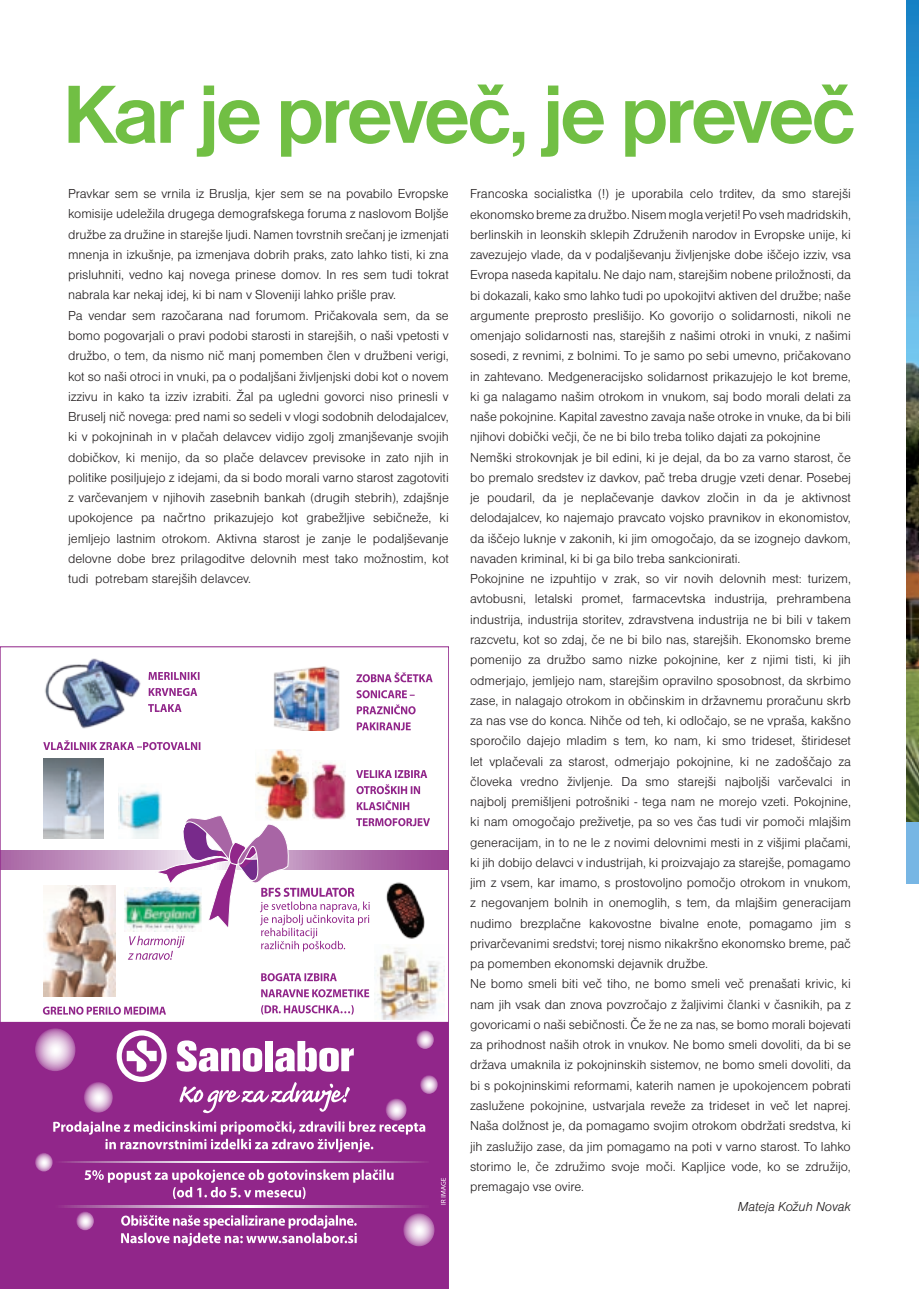
<style>
.page{position:relative;width:919px;height:1289px;background:#fff}
.page>*{position:absolute;margin:0;border:0;box-sizing:border-box;transform-origin:0 0}
.t1{font:700 85.35px "Nimbus San DEE";letter-spacing:-.05em;color:#71bf44}
.t2{font:13.5px/20.2px "Nimbus San DEE Ligh";letter-spacing:-.005em;color:#231f20}
.t3{font:13.5px "Nimbus San DEE Ligh Ital";letter-spacing:-.005em;color:#231f20}
</style>
<div class="page">
<div style="left:2px;top:1021px;width:445px;height:265px;background:#91268a"></div>
<svg style="left:85px;top:1169px;width:308px;height:29px;background:#a751a1"></svg>
<svg style="left:53px;top:1121px;width:372px;height:31px;background:#aa59a5"></svg>
<svg style="left:441px;top:1177px;width:4px;height:27px"></svg>
<svg style="left:176px;top:1040px;width:86px;height:31px"></svg>
<div style="left:265px;top:1040px;width:8px;height:31px;background:#fff"></div>
<svg style="left:275px;top:1040px;width:79px;height:31px"></svg>
<svg style="left:117px;top:1030px;width:50px;height:51px"></svg>
<svg style="left:179px;top:1082px;width:171px;height:31px;background:#a854a3"></svg>
<svg style="left:43px;top:740px;width:157px;height:10px"></svg>
<img style="left:45px;top:658px;width:104px;height:71px">
<img style="left:273px;top:666px;width:67px;height:65px">
<svg style="left:84px;top:1081px;width:29px;height:31px"></svg>
<svg style="left:35px;top:1028px;width:40px;height:43px"></svg>
<svg style="left:403px;top:1213px;width:31px;height:33px"></svg>
<svg style="left:385px;top:1098px;width:21px;height:22px"></svg>
<svg style="left:420px;top:1075px;width:18px;height:18px"></svg>
<svg style="left:76px;top:1211px;width:18px;height:19px"></svg>
<svg style="left:416px;top:1030px;width:18px;height:18px"></svg>
<svg style="left:148px;top:704px;width:33px;height:8px"></svg>
<svg style="left:149px;top:688px;width:48px;height:8px"></svg>
<svg style="left:148px;top:672px;width:51px;height:8px"></svg>
<svg style="left:356px;top:784px;width:64px;height:10px"></svg>
<svg style="left:356px;top:770px;width:71px;height:8px"></svg>
<svg style="left:357px;top:722px;width:53px;height:8px"></svg>
<svg style="left:357px;top:704px;width:58px;height:10px"></svg>
<svg style="left:356px;top:690px;width:58px;height:8px"></svg>
<svg style="left:356px;top:672px;width:76px;height:10px"></svg>
<svg style="left:261px;top:1005px;width:93px;height:9px"></svg>
<svg style="left:261px;top:989px;width:108px;height:8px"></svg>
<svg style="left:261px;top:973px;width:76px;height:8px"></svg>
<img style="left:119px;top:790px;width:42px;height:38px">
<svg style="left:121px;top:1215px;width:236px;height:31px;background:#af63aa"></svg>
<svg style="left:2px;top:850px;width:445px;height:19px;background:#b882b5"></svg>
<img style="left:44px;top:885px;width:72px;height:111px">
<svg style="left:43px;top:1006px;width:123px;height:8px"></svg>
<svg style="left:50px;top:1205px;width:379px;height:2px"></svg>
<svg style="left:53px;top:1161px;width:376px;height:1px"></svg>
<svg style="left:35px;top:1152px;width:18px;height:19px"></svg>
<img style="left:375px;top:959px;width:69px;height:60px">
<img style="left:44px;top:758px;width:60px;height:80px">
<img style="left:255px;top:749px;width:53px;height:51px">
<img style="left:312px;top:762px;width:33px;height:38px">
<img style="left:125px;top:893px;width:3px;height:32px">
<svg style="left:128px;top:800px;width:302px;height:159px"></svg>
<img style="left:906px;top:0;width:12px;height:822px">
<div style="left:906px;top:822px;width:12px;height:61px;background:#77b6e4"></div>
<h1 class="t1" style="left:62px;top:66px;width:795px">Kar je preveč, je preveč</h1>
<p class="t2" style="left:68px;top:184px;width:382px">Pravkar sem se vrnila iz Bruslja, kjer sem se na povabilo Evropske komisije udeležila drugega demografskega foruma z naslovom Boljše družbe za družine in starejše ljudi. Namen tovrstnih srečanj je izmenjati mnenja in izkušnje, pa izmenjava dobrih praks, zato lahko tisti, ki zna prisluhniti, vedno kaj novega prinese domov. In res sem tudi tokrat nabrala kar nekaj idej, ki bi nam v Sloveniji lahko prišle prav.<br>Pa vendar sem razočarana nad forumom. Pričakovala sem, da se bomo pogovarjali o pravi podobi starosti in starejših, o naši vpetosti v družbo, o tem, da nismo nič manj pomemben člen v družbeni verigi, kot so naši otroci in vnuki, pa o podaljšani življenjski dobi kot o novem izzivu in kako ta izziv izrabiti. Žal pa ugledni govorci niso prinesli v Bruselj nič novega: pred nami so sedeli v vlogi sodobnih delodajalcev, ki v pokojninah in v plačah delavcev vidijo zgolj zmanjševanje svojih dobičkov, ki menijo, da so plače delavcev previsoke in zato njih in politike posiljujejo z idejami, da si bodo morali varno starost zagotoviti z varčevanjem v njihovih zasebnih bankah (drugih stebrih), zdajšnje upokojence pa načrtno prikazujejo kot grabežljive sebičneže, ki jemljejo lastnim otrokom. Aktivna starost je zanje le podaljševanje delovne dobe brez prilagoditve delovnih mest tako možnostim, kot tudi potrebam starejših delavcev.</p>
<p class="t2" style="left:470px;top:184px;width:382px">Francoska socialistka (!) je uporabila celo trditev, da smo starejši ekonomsko breme za družbo. Nisem mogla verjeti! Po vseh madridskih, berlinskih in leonskih sklepih Združenih narodov in Evropske unije, ki zavezujejo vlade, da v podaljševanju življenjske dobe iščejo izziv, vsa Evropa naseda kapitalu. Ne dajo nam, starejšim nobene priložnosti, da bi dokazali, kako smo lahko tudi po upokojitvi aktiven del družbe; naše argumente preprosto preslišijo. Ko govorijo o solidarnosti, nikoli ne omenjajo solidarnosti nas, starejših z našimi otroki in vnuki, z našimi sosedi, z revnimi, z bolnimi. To je samo po sebi umevno, pričakovano in zahtevano. Medgeneracijsko solidarnost prikazujejo le kot breme, ki ga nalagamo našim otrokom in vnukom, saj bodo morali delati za naše pokojnine. Kapital zavestno zavaja naše otroke in vnuke, da bi bili njihovi dobički večji, če ne bi bilo treba toliko dajati za pokojnine Nemški strokovnjak je bil edini, ki je dejal, da bo za varno starost, če bo premalo sredstev iz davkov, pač treba drugje vzeti denar. Posebej je poudaril, da je neplačevanje davkov zločin in da je aktivnost delodajalcev, ko najemajo pravcato vojsko pravnikov in ekonomistov, da iščejo luknje v zakonih, ki jim omogočajo, da se izognejo davkom, navaden kriminal, ki bi ga bilo treba sankcionirati.<br>Pokojnine ne izpuhtijo v zrak, so vir novih delovnih mest: turizem, avtobusni, letalski promet, farmacevtska industrija, prehrambena industrija, industrija storitev, zdravstvena industrija ne bi bili v takem razcvetu, kot so zdaj, če ne bi bilo nas, starejših. Ekonomsko breme pomenijo za družbo samo nizke pokojnine, ker z njimi tisti, ki jih odmerjajo, jemljejo nam, starejšim opravilno sposobnost, da skrbimo zase, in nalagajo otrokom in občinskim in državnemu proračunu skrb za nas vse do konca. Nihče od teh, ki odločajo, se ne vpraša, kakšno sporočilo dajejo mladim s tem, ko nam, ki smo trideset, štirideset let vplačevali za starost, odmerjajo pokojnine, ki ne zadoščajo za človeka vredno življenje. Da smo starejši najboljši varčevalci in najbolj premišljeni potrošniki - tega nam ne morejo vzeti. Pokojnine, ki nam omogočajo preživetje, pa so ves čas tudi vir pomoči mlajšim generacijam, in to ne le z novimi delovnimi mesti in z višjimi plačami, ki jih dobijo delavci v industrijah, ki proizvajajo za starejše, pomagamo jim z vsem, kar imamo, s prostovoljno pomočjo otrokom in vnukom, z negovanjem bolnih in onemoglih, s tem, da mlajšim generacijam nudimo brezplačne kakovostne bivalne enote, pomagamo jim s privarčevanimi sredstvi; torej nismo nikakršno ekonomsko breme, pač pa pomemben ekonomski dejavnik družbe.<br>Ne bomo smeli biti več tiho, ne bomo smeli več prenašati krivic, ki nam jih vsak dan znova povzročajo z žaljivimi članki v časnikih, pa z govoricami o naši sebičnosti. Če že ne za nas, se bomo morali bojevati za prihodnost naših otrok in vnukov. Ne bomo smeli dovoliti, da bi se država umaknila iz pokojninskih sistemov, ne bomo smeli dovoliti, da bi s pokojninskimi reformami, katerih namen je upokojencem pobrati zaslužene pokojnine, ustvarjala reveže za trideset in več let naprej.<br>Naša dolžnost je, da pomagamo svojim otrokom obdržati sredstva, ki jih zaslužijo zase, da jim pomagamo na poti v varno starost. To lahko storimo le, če združimo svoje moči. Kapljice vode, ko se združijo, premagajo vse ovire.</p>
<p class="t3" style="left:737px;top:1199px;width:115px">Mateja Kožuh Novak</p>
</div>
